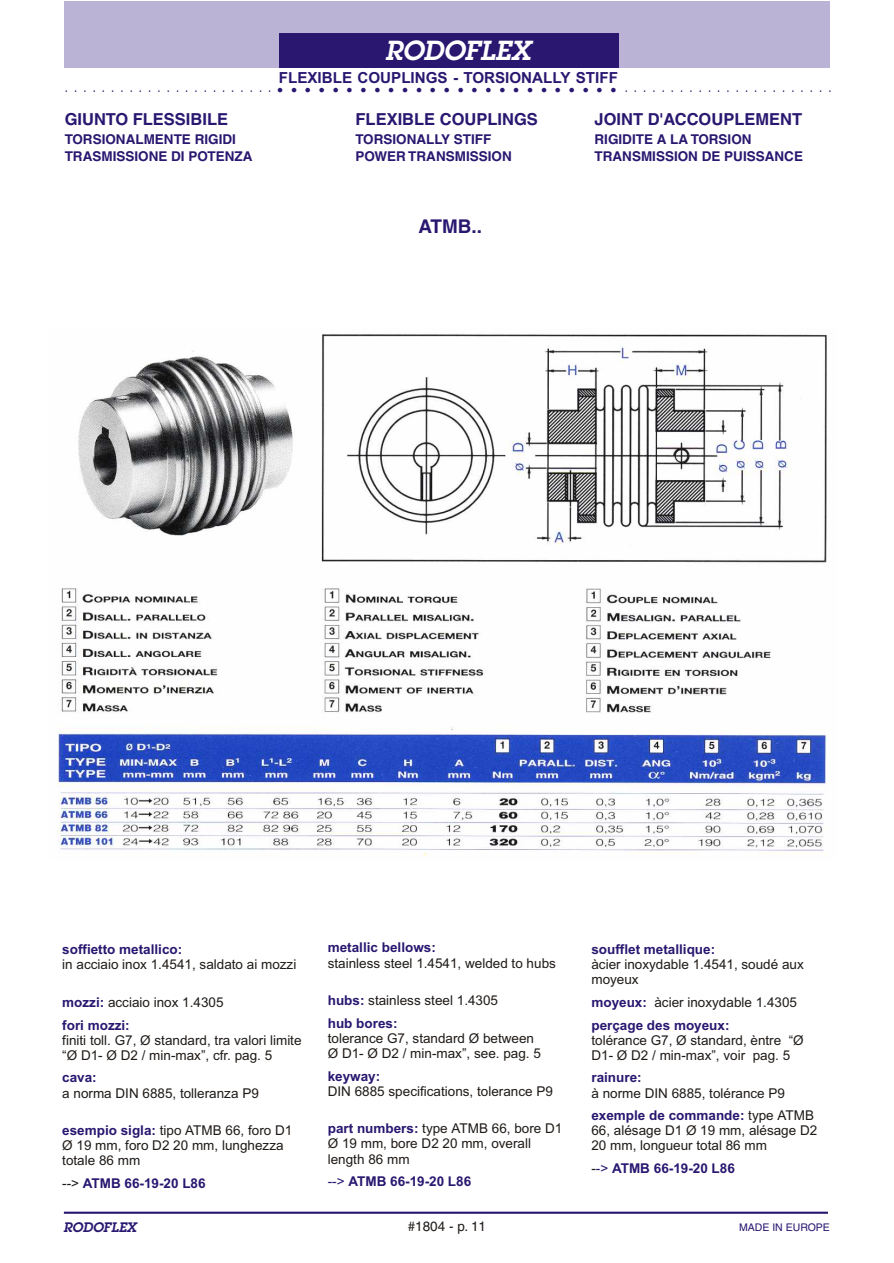
<style>
.page{position:relative;width:894px;height:1263px;background:#fff}
.page>*{position:absolute;margin:0;border:0;box-sizing:border-box;transform-origin:0 0}
.t1{font:italic 600 27px "Lubalin Graph";color:#fff}
.t2{font:700 18.9px "Helvetica";color:#291770}
.t3{font:700 16.5px "Helvetica";color:#291770}
.t4{font:700 15.3px "Arial";color:#291770}
.t5{font:15px "Lubalin Graph";color:#291770}
.t6{font:13.5px/15.1px "Arial";color:#1f1a17}
.t7{font:700 13.5px "Arial";color:#291770}
.t8{font:700 13.5px/17.4px "Helvetica";color:#291770}
.t9{font:13.5px "Helvetica";color:#1f1a17}
.t10{font:italic 600 13.5px "Lubalin Graph";color:#291770}
.t11{font:10.5px "Helvetica";color:#291770}
.s1{font-family:"Times";font-weight:700;font-size:27px}
.s2{font-weight:700;color:#291770}
.s3{font-weight:400;color:#1f1a17}
.s4{font-weight:400}
</style>
<div class="page">
<hr style="left:64px;top:1212px;width:764px;height:2px;background:#291770">
<img style="left:57px;top:334px;width:770px;height:522px">
<div style="left:65px;top:1px;width:765px;height:67px;background:#bab3d6"></div>
<div style="left:279px;top:34px;width:340px;height:34px;background:#291770"></div>
<h1 class="t1" style="left:385px;top:41px;width:147px">RODOFLEX</h1>
<p class="t4" style="left:279px;top:72px;width:341px">FLEXIBLE COUPLINGS - TORSIONALLY STIFF</p>
<p class="t5" style="left:64px;top:81px;width:769px">.................. .....<span class="s1">.........................</span> .......................</p>
<p class="t3" style="left:356px;top:112px;width:184px">FLEXIBLE COUPLINGS</p>
<p class="t8" style="left:356px;top:131px;width:137px">TORSIONALLY STIFF</p>
<p class="t3" style="left:65px;top:112px;width:165px">GIUNTO FLESSIBILE</p>
<p class="t8" style="left:65px;top:131px;width:189px">TORSIONALMENTE RIGIDI<br>TRASMISSIONE DI POTENZA</p>
<p class="t3" style="left:595px;top:112px;width:209px">JOINT D'ACCOUPLEMENT</p>
<p class="t8" style="left:595px;top:131px;width:159px">RIGIDITE A LA TORSION</p>
<p class="t8" style="left:356px;top:149px;width:158px">POWER TRANSMISSION</p>
<p class="t8" style="left:595px;top:149px;width:210px">TRANSMISSION DE PUISSANCE</p>
<h2 class="t2" style="left:418px;top:219px;width:65px">ATMB..</h2>
<p class="t7" style="left:62px;top:944px;width:122px">soffietto metallico:</p>
<p class="t7" style="left:328px;top:943px;width:110px">metallic bellows:</p>
<p class="t6" style="left:62px;top:958px;width:236px">in acciaio inox 1.4541, saldato ai mozzi</p>
<p class="t6" style="left:328px;top:956px;width:230px">stainless steel 1.4541, welded to hubs</p>
<p class="t6" style="left:62px;top:996px;width:163px"><span class="s2">mozzi:</span> acciaio inox 1.4305</p>
<p class="t6" style="left:328px;top:994px;width:172px"><span class="s2">hubs:</span> stainless steel 1.4305</p>
<p class="t7" style="left:62px;top:1020px;width:69px">fori mozzi:</p>
<p class="t7" style="left:328px;top:1018px;width:71px">hub bores:</p>
<p class="t6" style="left:62px;top:1034px;width:241px">finiti toll. G7, Ø standard, tra valori limite “Ø D1- Ø D2 / min-max”, cfr. pag. 5</p>
<p class="t6" style="left:62px;top:1086px;width:198px">a norma DIN 6885, tolleranza P9</p>
<p class="t7" style="left:62px;top:1073px;width:36px">cava:</p>
<p class="t6" style="left:62px;top:1124px;width:232px"><span class="s2">esempio sigla:</span> tipo ATMB 66, foro D1</p>
<p class="t6" style="left:62px;top:1139px;width:223px">Ø 19 mm, foro D2 20 mm, lunghezza totale 86 mm</p>
<p class="t6" style="left:328px;top:1032px;width:215px">tolerance G7, standard Ø between<br>Ø D1- Ø D2 / min-max”, see. pag. 5</p>
<p class="t6" style="left:328px;top:1085px;width:227px">DIN 6885 specifications, tolerance P9</p>
<p class="t6" style="left:328px;top:1122px;width:236px"><span class="s2">part numbers:</span> type ATMB 66, bore D1<br>Ø 19 mm, bore D2 20 mm, overall length 86 mm</p>
<p class="t7" style="left:328px;top:1071px;width:54px">keyway:</p>
<p class="t7" style="left:591px;top:944px;width:125px">soufflet metallique:</p>
<p class="t6" style="left:591px;top:958px;width:214px">àcier inoxydable 1.4541, soudé aux moyeux</p>
<p class="t6" style="left:654px;top:996px;width:144px">àcier inoxydable 1.4305</p>
<p class="t6" style="left:591px;top:1034px;width:214px">tolérance G7, Ø standard, èntre “Ø<br>D1- Ø D2 / min-max”, voir pag. 5</p>
<p class="t6" style="left:591px;top:1083px;width:224px;line-height:22.6px">à norme DIN 6885, tolérance P9 <span class="s2">exemple de commande:</span> type ATMB</p>
<p class="t6" style="left:591px;top:1124px;width:227px">66, alésage D1 Ø 19 mm, alésage D2<br>20 mm, longueur total 86 mm</p>
<p class="t7" style="left:591px;top:1163px;width:145px"><span class="s3">-</span><span class="s4">-&gt;</span> ATMB 66-19-20 L86</p>
<p class="t7" style="left:591px;top:997px;width:57px">moyeux:</p>
<p class="t7" style="left:591px;top:1020px;width:140px">perçage des moyeux:</p>
<p class="t7" style="left:591px;top:1073px;width:52px">rainure:</p>
<p class="t7" style="left:62px;top:1178px;width:145px"><span class="s3">--&gt;</span> ATMB 66-19-20 L86</p>
<p class="t7" style="left:328px;top:1176px;width:145px"><span class="s4">--&gt;</span> ATMB 66-19-20 L86</p>
<p class="t10" style="left:64px;top:1222px;width:74px">RODOFLEX</p>
<p class="t9" style="left:408px;top:1220px;width:80px">#1804 - p. 11</p>
<p class="t11" style="left:739px;top:1223px;width:92px">MADE IN EUROPE</p>
</div>
